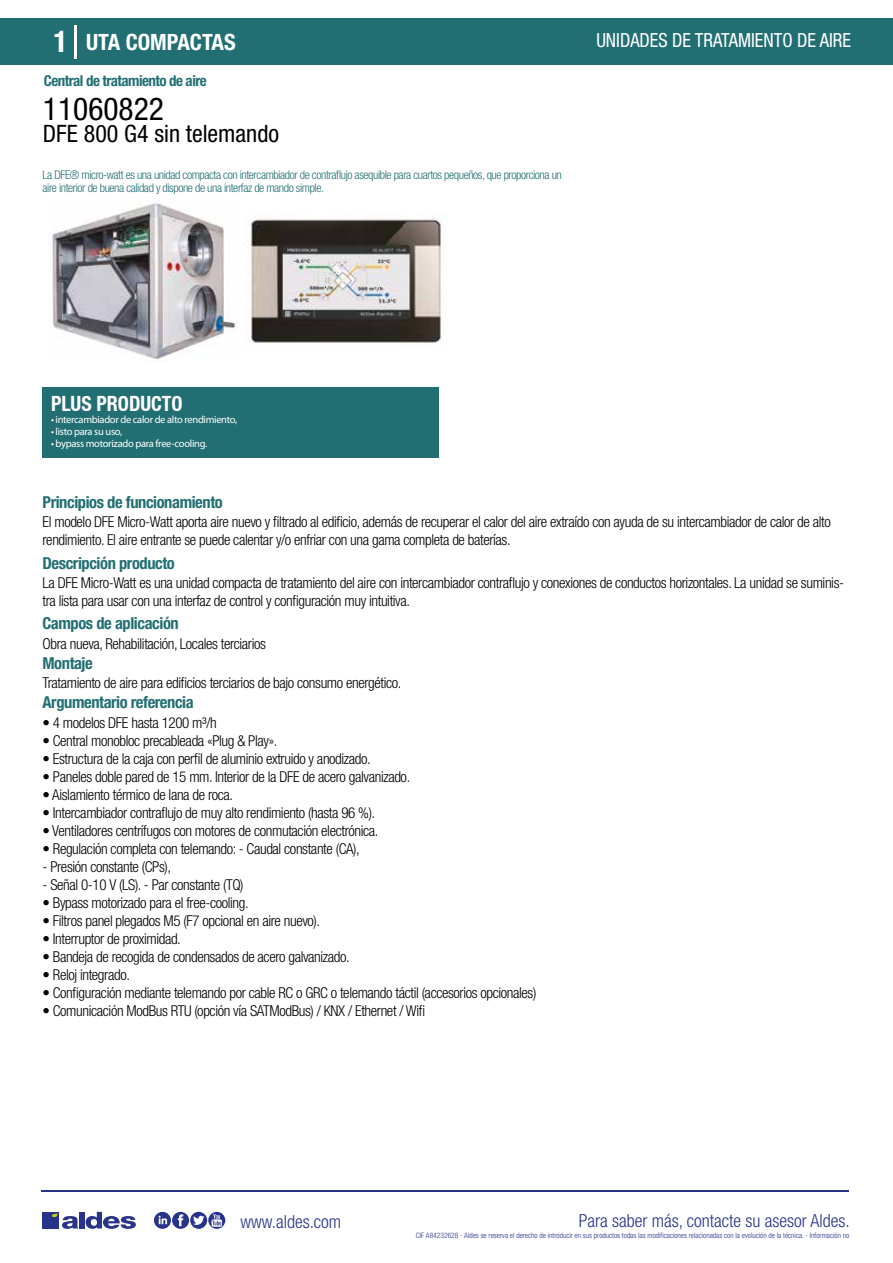
<style>
.page{position:relative;width:893px;height:1263px;background:#fff}
.page>*{position:absolute;margin:0;border:0;box-sizing:border-box;transform-origin:0 0}
.t1{font:condensed 31.5px "Helvetica Neue LT Std";color:#000}
.t2{font:condensed 24px "Helvetica Neue LT Std";color:#000}
.t3{font:700 condensed 22.5px "Helvetica Neue LT Std";color:#fff}
.t4{font:700 condensed 21px "Helvetica Neue";color:#fff;scale:.95 1}
.t5{font:condensed 19.5px "Helvetica Neue LT Std";color:#fff;scale:.95 1}
.t6{font:300 condensed 18px "Helvetica Neue";color:#28348b}
.t7{font:700 condensed 16.5px "Helvetica Neue LT Std";letter-spacing:-.025em;color:#226f73}
.t8{font:300 condensed 15px/18px "Helvetica Neue LT Std";letter-spacing:-.025em;color:#000}
.t9{font:700 condensed 15px "Helvetica Neue LT Std";letter-spacing:-.035em;color:#226f73}
.t10{font:300 condensed 12px/13.5px "Helvetica Neue LT Std";letter-spacing:-.035em;color:#226f73}
.t11{font:10.5px "Myriad Pro";letter-spacing:-.03em;color:#fff}
.t12{font:300 condensed 7.5px "Helvetica Neue";color:#28348b}
.s1{font-size:30px}
</style>
<div class="page">
<div style="left:0;top:18px;width:893px;height:46px;background:#226f73"></div>
<div style="left:43px;top:387px;width:396px;height:70px;background:#226f73"></div>
<hr style="left:74px;top:25px;width:2px;height:33px;background:#fff">
<svg style="left:52px;top:200px;width:184px;height:162px"></svg>
<img style="left:245px;top:215px;width:198px;height:128px">
<hr style="left:41px;top:1190px;width:808px;height:1px;background:#28348b">
<svg style="left:154px;top:1212px;width:71px;height:17px"></svg>
<div style="left:42px;top:1212px;width:17px;height:16px;background:#28348b"></div>
<div style="left:79px;top:1212px;width:5px;height:16px;background:#28348b"></div>
<svg style="left:86px;top:1212px;width:50px;height:17px"></svg>
<svg style="left:52px;top:1213px;width:26px;height:16px"></svg>
<h3 class="t3" style="left:54px;top:28px;width:184px"><span class="s1">1</span> UTA COMPACTAS</h3>
<h3 class="t5" style="left:596px;top:29px;width:270px">UNIDADES DE TRATAMIENTO DE AIRE</h3>
<p class="t9" style="left:44px;top:71px;width:164px">Central de tratamiento de aire</p>
<h1 class="t1" style="left:43px;top:91px;width:122px">11060822</h1>
<h2 class="t2" style="left:43px;top:120px;width:238px">DFE 800 G4 sin telemando</h2>
<p class="t10" style="left:43px;top:167px;width:521px">La DFE® micro-watt es una unidad compacta con intercambiador de contraflujo asequible para cuartos pequeños, que proporciona un aire interior de buena calidad y dispone de una interfaz de mando simple.</p>
<h3 class="t4" style="left:51px;top:391px;width:140px">PLUS PRODUCTO</h3>
<p class="t11" style="left:51px;top:413px;width:188px">• intercambiador de calor de alto rendimiento,</p>
<p class="t11" style="left:51px;top:425px;width:73px">• listo para su uso,</p>
<p class="t11" style="left:51px;top:437px;width:158px">• bypass motorizado para free-cooling.</p>
<p class="t7" style="left:43px;top:492px;width:182px">Principios de funcionamiento</p>
<p class="t8" style="left:43px;top:513px;width:790px">El modelo DFE Micro-Watt aporta aire nuevo y filtrado al edificio, además de recuperar el calor del aire extraído con ayuda de su intercambiador de calor de alto rendimiento. El aire entrante se puede calentar y/o enfriar con una gama completa de baterías.</p>
<p class="t8" style="left:43px;top:573px;width:803px">La DFE Micro-Watt es una unidad compacta de tratamiento del aire con intercambiador contraflujo y conexiones de conductos horizontales. La unidad se suminis&shy;tra lista para usar con una interfaz de control y configuración muy intuitiva.</p>
<p class="t8" style="left:43px;top:634px;width:225px">Obra nueva, Rehabilitación, Locales terciarios</p>
<p class="t8" style="left:43px;top:674px;width:360px">Tratamiento de aire para edificios terciarios de bajo consumo energético.</p>
<p class="t7" style="left:43px;top:553px;width:134px">Descripción producto</p>
<p class="t7" style="left:43px;top:613px;width:138px">Campos de aplicación</p>
<p class="t7" style="left:43px;top:653px;width:52px">Montaje</p>
<p class="t7" style="left:43px;top:692px;width:153px">Argumentario referencia</p>
<p class="t8" style="left:43px;top:713px;width:176px">• 4 modelos DFE hasta 1200 m³/h</p>
<p class="t8" style="left:43px;top:731px;width:236px">• Central monobloc precableada «Plug &amp; Play».</p>
<p class="t8" style="left:43px;top:749px;width:330px">• Estructura de la caja con perfil de aluminio extruido y anodizado.</p>
<p class="t8" style="left:43px;top:767px;width:369px">• Paneles doble pared de 15 mm. Interior de la DFE de acero galvanizado.</p>
<p class="t8" style="left:43px;top:785px;width:192px">• Aislamiento térmico de lana de roca.</p>
<p class="t8" style="left:43px;top:803px;width:334px">• Intercambiador contraflujo de muy alto rendimiento (hasta 96 %).</p>
<p class="t8" style="left:43px;top:821px;width:337px">• Ventiladores centrífugos con motores de conmutación electrónica.</p>
<p class="t8" style="left:43px;top:839px;width:319px">• Regulación completa con telemando: - Caudal constante (CA),</p>
<p class="t8" style="left:43px;top:857px;width:130px">- Presión constante (CPs),</p>
<p class="t8" style="left:43px;top:875px;width:203px">- Señal 0-10 V (LS). - Par constante (TQ)</p>
<p class="t8" style="left:43px;top:893px;width:208px">• Bypass motorizado para el free-cooling.</p>
<p class="t8" style="left:43px;top:911px;width:279px">• Filtros panel plegados M5 (F7 opcional en aire nuevo).</p>
<p class="t8" style="left:43px;top:929px;width:140px">• Interruptor de proximidad.</p>
<p class="t8" style="left:43px;top:947px;width:309px">• Bandeja de recogida de condensados de acero galvanizado.</p>
<p class="t8" style="left:43px;top:965px;width:89px">• Reloj integrado.</p>
<p class="t8" style="left:43px;top:983px;width:495px">• Configuración mediante telemando por cable RC o GRC o telemando táctil (accesorios opcionales)</p>
<p class="t8" style="left:43px;top:1001px;width:384px">• Comunicación ModBus RTU (opción vía SATModBus) / KNX / Ethernet / Wifi</p>
<p class="t6" style="left:240px;top:1211px;width:102px">www.aldes.com</p>
<p class="t6" style="left:579px;top:1211px;width:272px">Para saber más, contacte su asesor Aldes.</p>
<p class="t12" style="left:416px;top:1230px;width:435px">CIF A84232628 - Aldes se reserva el derecho de introducir en sus productos todas las modificaciones relacionadas con la evolución de la técnica. - Información no</p>
</div>
